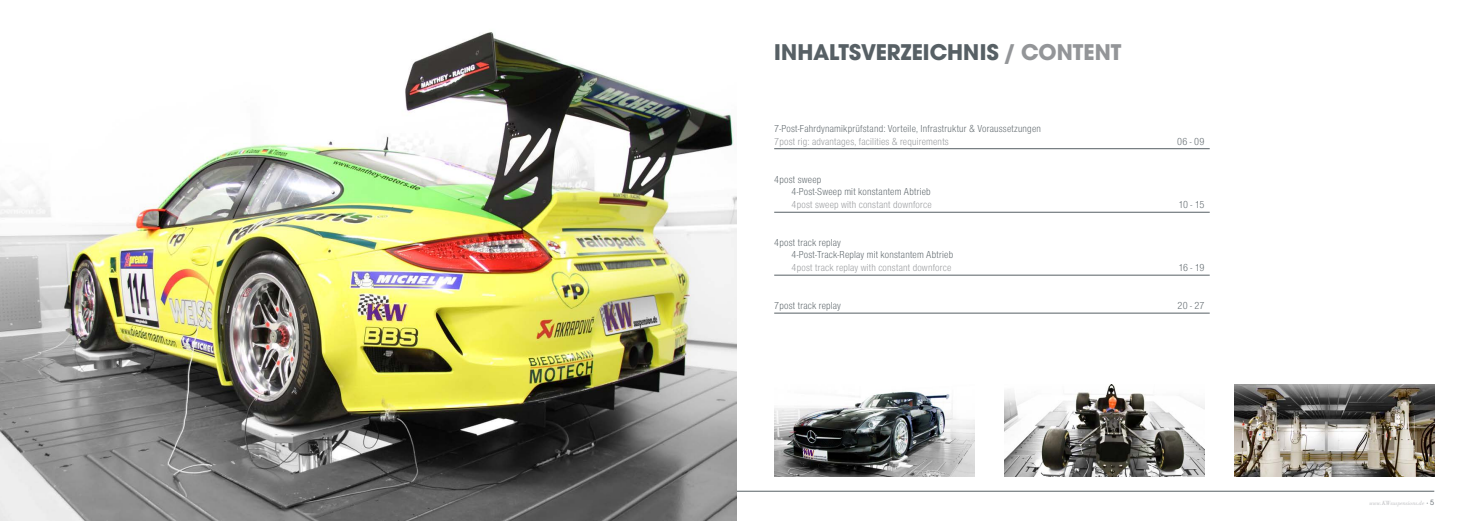
<style>
.page{position:relative;width:1474px;height:521px;background:#fff}
.page>*{position:absolute;margin:0;border:0;box-sizing:border-box;transform-origin:0 0}
.t1{font:700 23.62px "Avignon";color:#576065}
.t2{font:300 condensed 10.5px/12.6px "Sans";letter-spacing:.02em;color:#576065}
.t3{font:300 condensed 10.5px "Sans";letter-spacing:.02em;color:#939598}
.t4{font:italic 6.12px "Bodoni LT Pro";color:#bcbdc0}
.s1{color:#939598}
.s2{font-size:7.88px;color:#576065}
.s3{font-family:"Avignon";font-style:normal;font-size:7.88px;color:#576065}
</style>
<div class="page">
<img style="left:0;top:32px;width:737px;height:489px">
<img style="left:774px;top:391px;width:200px;height:85px">
<img style="left:1004px;top:385px;width:200px;height:91px">
<img style="left:1234px;top:385px;width:199px;height:91px">
<hr style="left:737px;top:491px;width:697px;height:1px;background:#576065">
<hr style="left:774px;top:148px;width:435px;height:1px;background:#576065">
<hr style="left:774px;top:212px;width:435px;height:1px;background:#576065">
<hr style="left:774px;top:275px;width:435px;height:1px;background:#576065">
<hr style="left:774px;top:313px;width:435px;height:1px;background:#576065">
<h1 class="t1" style="left:774px;top:37px;width:349px">INHALTSVERZEICHNIS <span class="s1">/ CONTENT</span></h1>
<p class="t2" style="left:774px;top:122px;width:268px">7-Post-Fahrdynamikprüfstand: Vorteile, Infrastruktur &amp; Voraussetzungen</p>
<p class="t3" style="left:774px;top:135px;width:176px">7post rig: advantages, facilities &amp; requirements</p>
<p class="t2" style="left:1177px;top:135px;width:29px">06 - 09</p>
<p class="t2" style="left:791px;top:173px;width:141px;text-indent:-17px">4post sweep<br>4-Post-Sweep mit konstantem Abtrieb</p>
<p class="t3" style="left:791px;top:198px;width:142px">4post sweep with constant downforce</p>
<p class="t2" style="left:1178px;top:198px;width:27px">10 - 15</p>
<p class="t2" style="left:791px;top:236px;width:163px;text-indent:-17px">4post track replay<br>4-Post-Track-Replay mit konstantem Abtrieb</p>
<p class="t3" style="left:791px;top:262px;width:161px">4post track replay with constant downforce</p>
<p class="t2" style="left:1178px;top:261px;width:27px">16 - 19</p>
<p class="t2" style="left:774px;top:299px;width:68px">7post track replay</p>
<p class="t2" style="left:1177px;top:299px;width:28px">20 - 27</p>
<p class="t4" style="left:1369px;top:500px;width:66px">www.KWsuspensions.de <span class="s2">·</span> <span class="s3">5</span></p>
</div>
